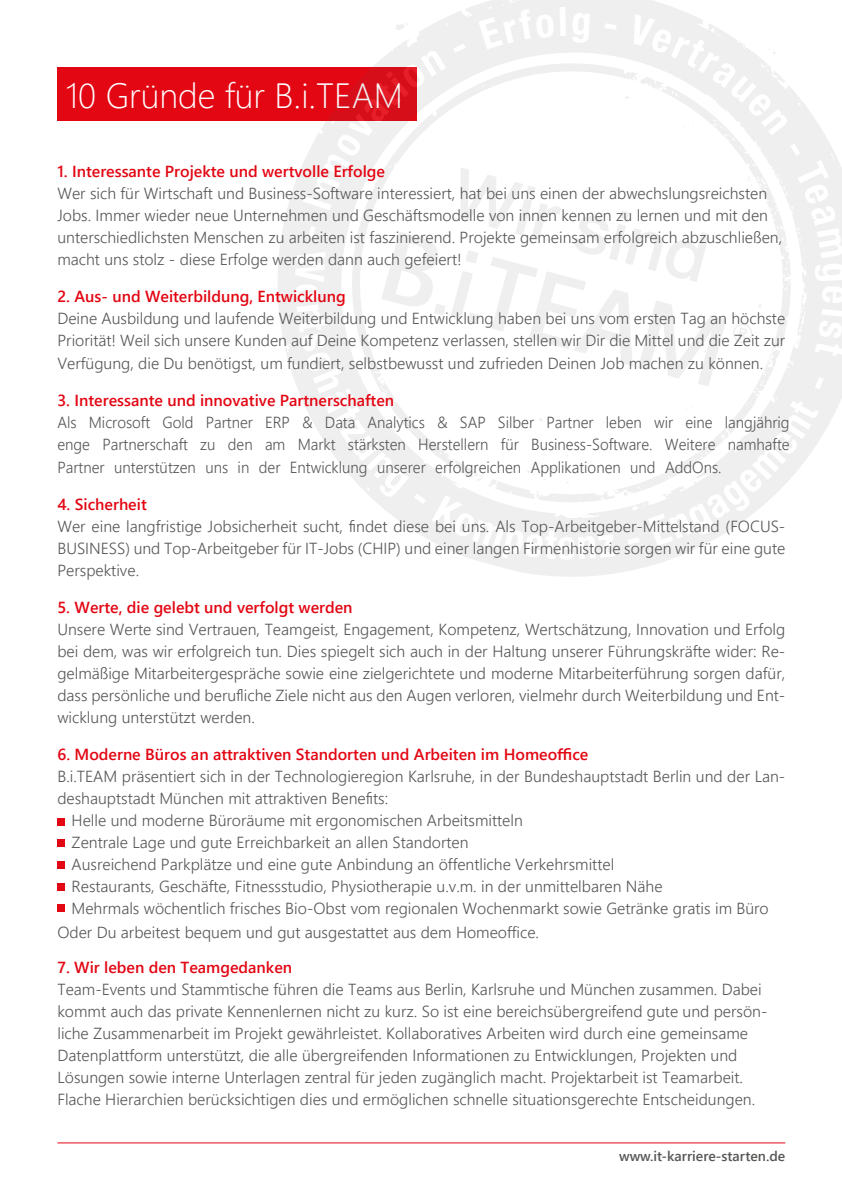
<style>
.page{position:relative;width:842px;height:1191px;background:#fff}
.page>*{position:absolute;margin:0;border:0;box-sizing:border-box;transform-origin:0 0}
.t1{font:300 35px "Segoe UI";color:#fff}
.t2{font:300 16px/22px "Segoe UI";color:#575756;text-align:justify}
.t3{font:600 16px "Segoe UI";color:#e30613}
.t4{font:300 16px/22.5px "Segoe UI";color:#575756;text-align:justify;scale:.95 1}
.t5{font:600 14px "Segoe UI";color:#575756}
</style>
<div class="page">
<div style="left:57px;top:68px;width:360px;height:53px;background:#e30613"></div>
<hr style="left:57px;top:1142px;width:728px;height:1px;background:#e30613">
<svg style="left:276px;top:0;width:566px;height:577px"></svg>
<svg style="left:768px;top:48px;width:7px;height:7px"></svg>
<svg style="left:590px;top:5px;width:16px;height:15px"></svg>
<svg style="left:794px;top:121px;width:5px;height:10px"></svg>
<svg style="left:773px;top:81px;width:7px;height:7px"></svg>
<svg style="left:396px;top:23px;width:14px;height:8px"></svg>
<svg style="left:733px;top:91px;width:3px;height:9px"></svg>
<svg style="left:657px;top:58px;width:8px;height:5px"></svg>
<svg style="left:640px;top:45px;width:9px;height:4px"></svg>
<svg style="left:467px;top:37px;width:6px;height:5px"></svg>
<div style="left:57px;top:883px;width:7px;height:7px;background:#e30613"></div>
<div style="left:57px;top:905px;width:7px;height:7px;background:#e30613"></div>
<div style="left:57px;top:861px;width:7px;height:7px;background:#e30613"></div>
<div style="left:57px;top:839px;width:7px;height:8px;background:#e30613"></div>
<div style="left:57px;top:818px;width:7px;height:7px;background:#e30613"></div>
<svg style="left:295px;top:152px;width:527px;height:409px"></svg>
<div style="left:362px;top:71px;width:47px;height:53px;background:#d50e1a"></div>
<h1 class="t1" style="left:66px;top:63px;width:339px">10 Gründe für B.i.TEAM</h1>
<p class="t3" style="left:57px;top:156px;width:329px">1. Interessante Projekte und wertvolle Erfolge</p>
<p class="t2" style="left:57px;top:181px;width:726px;text-align:left">Wer sich für Wirtschaft und Business-Software interessiert, hat bei uns einen der abwechslungsreichsten Jobs. Immer wieder neue Unternehmen und Geschäftsmodelle von innen kennen zu lernen und mit den unterschiedlichsten Menschen zu arbeiten ist faszinierend. Projekte gemeinsam erfolgreich abzuschließen, macht uns stolz - diese Erfolge werden dann auch gefeiert!</p>
<p class="t3" style="left:57px;top:281px;width:290px">2. Aus- und Weiterbildung, Entwicklung</p>
<p class="t2" style="left:57px;top:305px;width:729px;line-height:22.5px">Deine Ausbildung und laufende Weiterbildung und Entwicklung haben bei uns vom ersten Tag an höchste Priorität! Weil sich unsere Kunden auf Deine Kompetenz verlassen, stellen wir Dir die Mittel und die Zeit zur Verfügung, die Du benötigst, um fundiert, selbstbewusst und zufrieden Deinen Job machen zu können.</p>
<p class="t3" style="left:57px;top:385px;width:338px">3. Interessante und innovative Partnerschaften</p>
<p class="t4" style="left:57px;top:409px;width:772px">Als Microsoft Gold Partner ERP &amp; Data Analytics &amp; SAP Silber Partner leben wir eine langjährig enge Partnerschaft zu den am Markt stärksten Herstellern für Business-Software. Weitere namhafte Partner unterstützen uns in der Entwicklung unserer erfolgreichen Applikationen und AddOns.</p>
<p class="t3" style="left:57px;top:489px;width:91px">4. Sicherheit</p>
<p class="t2" style="left:57px;top:514px;width:729px">Wer eine langfristige Jobsicherheit sucht, findet diese bei uns. Als Top-Arbeitgeber-Mittelstand (FOCUS-BUSINESS) und Top-Arbeitgeber für IT-Jobs (CHIP) und einer langen Firmenhistorie sorgen wir für eine gute Perspektive.</p>
<p class="t3" style="left:57px;top:592px;width:297px">5. Werte, die gelebt und verfolgt werden</p>
<p class="t2" style="left:57px;top:617px;width:729px">Unsere Werte sind Vertrauen, Teamgeist, Engagement, Kompetenz, Wertschätzung, Innovation und Erfolg bei dem, was wir erfolgreich tun. Dies spiegelt sich auch in der Haltung unserer Führungskräfte wider: Re&shy;gelmäßige Mitarbeitergespräche sowie eine zielgerichtete und moderne Mitarbeiterführung sorgen dafür, dass persönliche und berufliche Ziele nicht aus den Augen verloren, vielmehr durch Weiterbildung und Ent&shy;wicklung unterstützt werden.</p>
<p class="t3" style="left:57px;top:739px;width:532px">6. Moderne Büros an attraktiven Standorten und Arbeiten im Homeoffice</p>
<p class="t2" style="left:57px;top:764px;width:729px">B.i.TEAM präsentiert sich in der Technologieregion Karlsruhe, in der Bundeshauptstadt Berlin und der Lan-</p>
<p class="t2" style="left:57px;top:786px;width:332px">deshauptstadt München mit attraktiven Benefits:</p>
<p class="t2" style="left:72px;top:808px;width:453px">Helle und moderne Büroräume mit ergonomischen Arbeitsmitteln</p>
<p class="t2" style="left:72px;top:830px;width:398px">Zentrale Lage und gute Erreichbarkeit an allen Standorten</p>
<p class="t2" style="left:72px;top:852px;width:544px">Ausreichend Parkplätze und eine gute Anbindung an öffentliche Verkehrsmittel</p>
<p class="t2" style="left:72px;top:874px;width:592px">Restaurants, Geschäfte, Fitnessstudio, Physiotherapie u.v.m. in der unmittelbaren Nähe</p>
<p class="t2" style="left:72px;top:896px;width:699px">Mehrmals wöchentlich frisches Bio-Obst vom regionalen Wochenmarkt sowie Getränke gratis im Büro</p>
<p class="t2" style="left:57px;top:920px;width:483px">Oder Du arbeitest bequem und gut ausgestattet aus dem Homeoffice.</p>
<p class="t3" style="left:57px;top:952px;width:236px">7. Wir leben den Teamgedanken</p>
<p class="t2" style="left:57px;top:977px;width:711px;text-align:left">Team-Events und Stammtische führen die Teams aus Berlin, Karlsruhe und München zusammen. Dabei kommt auch das private Kennenlernen nicht zu kurz. So ist eine bereichsübergreifend gute und persön&shy;liche Zusammenarbeit im Projekt gewährleistet. Kollaboratives Arbeiten wird durch eine gemeinsame Datenplattform unterstützt, die alle übergreifenden Informationen zu Entwicklungen, Projekten und Lösungen sowie interne Unterlagen zentral für jeden zugänglich macht. Projektarbeit ist Teamarbeit.<br>Flache Hierarchien berücksichtigen dies und ermöglichen schnelle situationsgerechte Entscheidungen.</p>
<p class="t5" style="left:619px;top:1142px;width:168px">www.it-karriere-starten.de</p>
</div>
